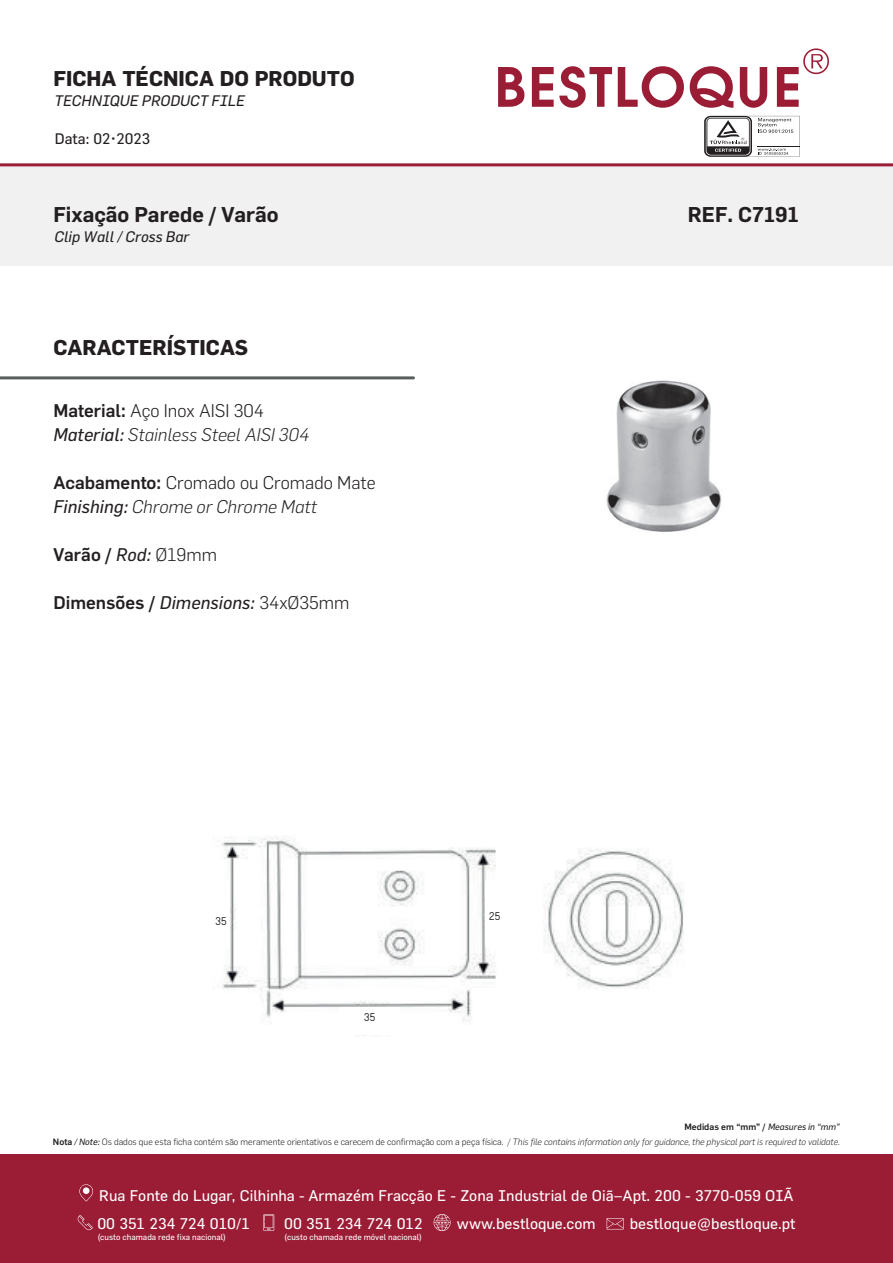
<style>
.page{position:relative;width:893px;height:1263px;background:#fff}
.page>*{position:absolute;margin:0;border:0;box-sizing:border-box;transform-origin:0 0}
.t1{font:700 21px "Flama";color:#231f20}
.t2{font:600 21px "Flama";color:#231f20}
.t3{font:300 18px/24px "Flama";color:#231f20}
.t4{font:italic 300 18px/24px "Flama";color:#231f20}
.t5{font:italic 18px "Flama";color:#231f20}
.t6{font:500 18px "Flama";color:#231f20}
.t7{font:15.15px "Flama";color:#fff}
.t8{font:italic 15px "Flama";color:#231f20}
.t9{font:15px "Flama";color:#231f20}
.t10{font:12px "Neighbourhood";color:#231f20}
.t11{font:300 9px "Flama";color:#231f20}
.t12{font:500 9px "Flama";color:#231f20}
.t13{font:8.25px "Flama";color:#fff}
.s1{font-weight:500;font-style:normal}
.s2{font-style:normal}
.s3{font-weight:400}
.s4{font-weight:500}
.s5{font-weight:400;font-style:italic}
.s6{font-style:italic}
.s7{font-weight:300}
.s8{font-weight:300;font-style:normal}
</style>
<div class="page">
<img style="left:221px;top:836px;width:463px;height:200px">
<div style="left:0;top:165px;width:893px;height:101px;background:#f0f1f0"></div>
<svg style="left:498px;top:67px;width:26px;height:40px"></svg>
<svg style="left:532px;top:66px;width:80px;height:42px"></svg>
<svg style="left:618px;top:66px;width:66px;height:42px"></svg>
<svg style="left:690px;top:66px;width:43px;height:42px"></svg>
<svg style="left:740px;top:67px;width:27px;height:41px"></svg>
<svg style="left:777px;top:48px;width:52px;height:59px"></svg>
<hr style="left:0;top:163px;width:893px;height:3px;background:#9a1c35">
<hr style="left:0;top:376px;width:413px;height:3px;background:#595d5d">
<div style="left:0;top:1154px;width:893px;height:109px;background:#9a1c35"></div>
<svg style="left:78px;top:1215px;width:15px;height:15px"></svg>
<svg style="left:607px;top:1218px;width:17px;height:11px"></svg>
<svg style="left:263px;top:1214px;width:11px;height:17px"></svg>
<svg style="left:79px;top:1184px;width:14px;height:17px"></svg>
<div style="left:83px;top:1187px;width:6px;height:7px;background:#fff;border-radius:50%"></div>
<svg style="left:433px;top:1214px;width:18px;height:17px"></svg>
<svg style="left:704px;top:116px;width:96px;height:41px"></svg>
<img style="left:606px;top:380px;width:116px;height:152px">
<div style="left:485px;top:881px;width:46px;height:65px;background:#fff"></div>
<div style="left:184px;top:881px;width:46px;height:65px;background:#fff"></div>
<div style="left:340px;top:1007px;width:58px;height:27px;background:#fff"></div>
<h1 class="t1" style="left:53px;top:63px;width:303px">FICHA TÉCNICA DO PRODUTO</h1>
<h3 class="t8" style="left:55px;top:92px;width:192px">TECHNIQUE PRODUCT FILE</h3>
<h3 class="t9" style="left:55px;top:129px;width:97px">Data: 02•2023</h3>
<h1 class="t2" style="left:53px;top:199px;width:227px">Fixação Parede / Varão</h1>
<h1 class="t2" style="left:688px;top:199px;width:112px">REF. C7191</h1>
<h3 class="t8" style="left:55px;top:228px;width:137px">Clip Wall / Cross Bar</h3>
<h1 class="t1" style="left:53px;top:333px;width:196px">CARACTERÍSTICAS</h1>
<h2 class="t4" style="left:53px;top:398px;width:257px"><span class="s1">Material:</span> <span class="s2">Aço Inox AISI 304<br></span><span class="s3">Material:</span> Stainless Steel AISI 304</h2>
<h2 class="t3" style="left:53px;top:469px;width:324px"><span class="s4">Acabamento:</span> Cromado ou Cromado Mate<br><span class="s5">Finishing:</span> <span class="s6">Chrome or Chrome Matt</span></h2>
<h2 class="t6" style="left:53px;top:541px;width:165px">Varão / <span class="s5">Rod:</span> <span class="s7">Ø19mm</span></h2>
<h2 class="t5" style="left:53px;top:591px;width:298px"><span class="s1">Dimensões /</span> Dimensions: <span class="s8">34xØ35mm</span></h2>
<h3 class="t10" style="left:215px;top:915px;width:13px">35</h3>
<h3 class="t10" style="left:364px;top:1011px;width:13px">35</h3>
<h3 class="t10" style="left:489px;top:910px;width:12px">25</h3>
<p class="t12" style="left:684px;top:1120px;width:157px">Medidas em “mm” / <span class="s5">Measures in “mm”</span></p>
<p class="t11" style="left:53px;top:1135px;width:788px"><span class="s4">Nota</span> <span class="s5">/ Note:</span> Os dados que esta ficha contém são meramente orientativos e carecem de confirmação com a peça física. <span class="s6">/ This file contains information only for guidance, the physical part is required to validate.</span></p>
<h3 class="t7" style="left:99px;top:1187px;width:696px">Rua Fonte do Lugar, Cilhinha - Armazém Fracção E - Zona Industrial de Oiã–Apt. 200 - 3770-059 OIÃ</h3>
<h3 class="t7" style="left:97px;top:1214px;width:154px">00 351 234 724 010/1</h3>
<h3 class="t7" style="left:284px;top:1214px;width:140px">00 351 234 724 012</h3>
<h3 class="t7" style="left:457px;top:1214px;width:140px">www.bestloque.com</h3>
<h3 class="t7" style="left:630px;top:1214px;width:167px">bestloque@bestloque.pt</h3>
<p class="t13" style="left:97px;top:1232px;width:130px">(custo chamada rede fixa nacional)</p>
<p class="t13" style="left:284px;top:1232px;width:140px">(custo chamada rede móvel nacional)</p>
</div>
